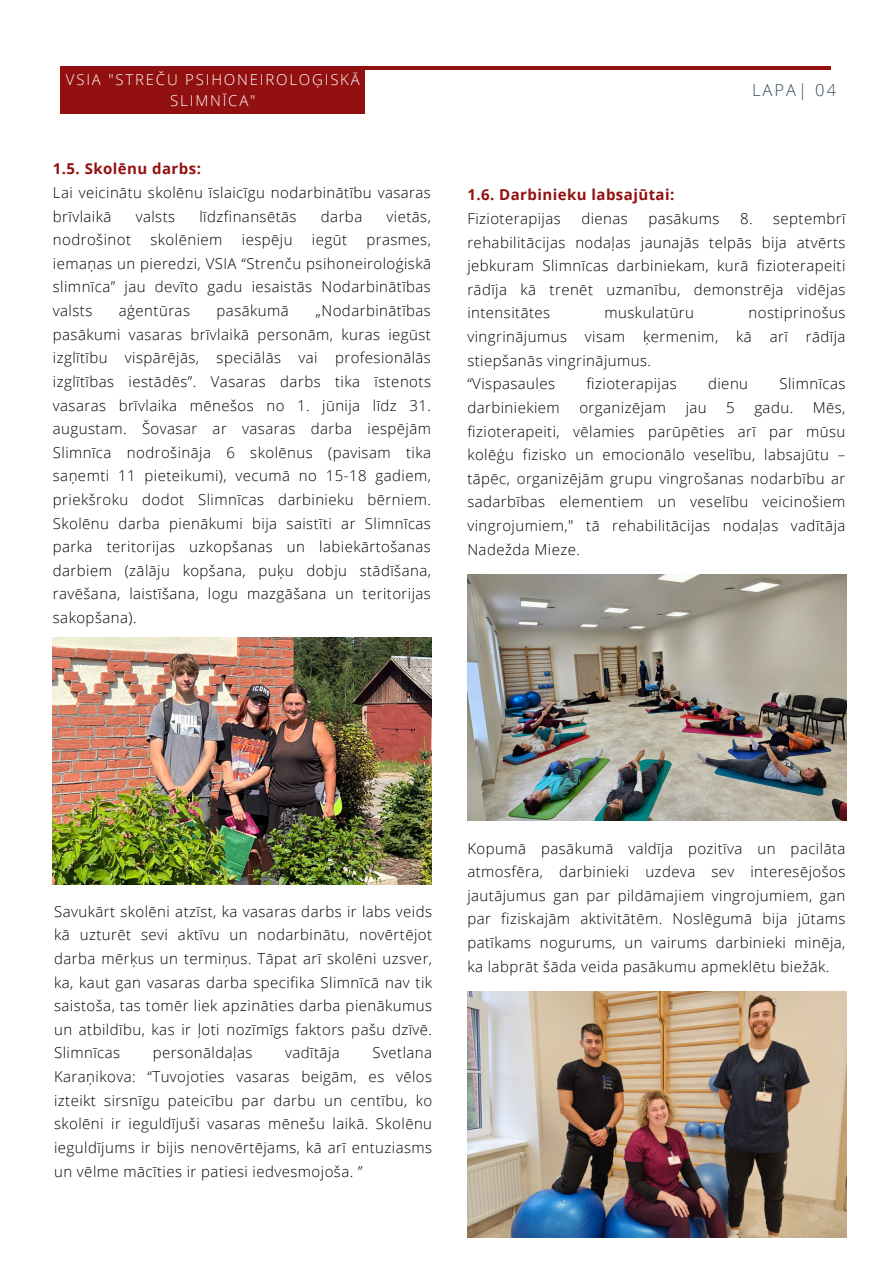
<style>
.page{position:relative;width:893px;height:1264px;background:#fff}
.page>*{position:absolute;margin:0;border:0;box-sizing:border-box;transform-origin:0 0}
.t1{font:300 16.5px "Open Sans";letter-spacing:.12em;color:#364d62}
.t2{font:300 15px/23.5px "Open Sans";letter-spacing:.03em;color:#000;text-align:justify}
.t3{font:700 15px "Open Sans";letter-spacing:.03em;color:#921010}
.t4{font:300 15px/20.4px "Open Sans";letter-spacing:.12em;color:#fff;text-align:center}
</style>
<div class="page">
<hr style="left:60px;top:66px;width:770px;height:4px;background:#921010">
<div style="left:60px;top:66px;width:305px;height:47px;background:#921010"></div>
<img style="left:53px;top:637px;width:379px;height:247px">
<img style="left:467px;top:574px;width:379px;height:246px">
<img style="left:467px;top:991px;width:379px;height:246px">
<p class="t4" style="left:66px;top:69px;width:295px">VSIA "STREČU PSIHONEIROLOĢISKĀ<br>SLIMNĪCA"</p>
<p class="t3" style="left:53px;top:158px;width:149px">1.5. Skolēnu darbs:</p>
<p class="t2" style="left:53px;top:180px;width:379px">Lai veicinātu skolēnu īslaicīgu nodarbinātību vasaras brīvlaikā</p>
<p class="t2" style="left:136px;top:204px;width:41px">valsts</p>
<p class="t2" style="left:199px;top:204px;width:99px">līdzfinansētās</p>
<p class="t2" style="left:321px;top:204px;width:43px">darba</p>
<p class="t2" style="left:386px;top:204px;width:46px">vietās,</p>
<p class="t2" style="left:53px;top:227px;width:80px">nodrošinot</p>
<p class="t2" style="left:150px;top:227px;width:73px">skolēniem</p>
<p class="t2" style="left:242px;top:227px;width:52px">iespēju</p>
<p class="t2" style="left:312px;top:227px;width:37px">iegūt</p>
<p class="t2" style="left:53px;top:227px;width:379px;text-indent:313px">prasmes, iemaņas un pieredzi, VSIA “Strenču psihoneiroloģiskā slimnīca” jau devīto gadu iesaistās Nodarbinātības valsts</p>
<p class="t2" style="left:119px;top:298px;width:73px">aģentūras</p>
<p class="t2" style="left:216px;top:298px;width:74px">pasākumā</p>
<p class="t2" style="left:53px;top:298px;width:379px;text-indent:262px">„Nodarbinātības pasākumi vasaras brīvlaikā personām, kuras iegūst izglītību vispārējās, speciālās vai profesionālās izglītības iestādēs”. Vasaras darbs tika īstenots vasaras brīvlaika mēnešos no 1. jūnija līdz 31. augustam. Šovasar ar vasaras darba iespējām Slimnīca nodrošināja 6 skolēnus (pavisam tika saņemti 11 pieteikumi), vecumā no 15-18 gadiem, priekšroku dodot Slimnīcas darbinieku bērniem.<br>Skolēnu darba pienākumi bija saistīti ar Slimnīcas parka teritorijas uzkopšanas un labiekārtošanas darbiem (zālāju kopšana, puķu dobju stādīšana, ravēšana, laistīšana, logu mazgāšana un teritorijas sakopšana).</p>
<p class="t1" style="left:752px;top:79px;width:85px">LAPA| 04</p>
<p class="t3" style="left:467px;top:184px;width:208px">1.6. Darbinieku labsajūtai:</p>
<p class="t2" style="left:467px;top:206px;width:95px">Fizioterapijas</p>
<p class="t2" style="left:581px;top:206px;width:48px">dienas</p>
<p class="t2" style="left:648px;top:206px;width:73px">pasākums</p>
<p class="t2" style="left:467px;top:206px;width:379px;text-indent:273px">8. septembrī rehabilitācijas nodaļas jaunajās telpās bija atvērts jebkuram Slimnīcas darbiniekam, kurā fizioterapeiti rādīja kā trenēt uzmanību, demonstrēja vidējas intensitātes</p>
<p class="t2" style="left:467px;top:301px;width:379px;text-indent:281px">nostiprinošus vingrinājumus visam ķermenim, kā arī rādīja stiepšanās vingrinājumus.</p>
<p class="t2" style="left:467px;top:372px;width:89px">“Vispasaules</p>
<p class="t2" style="left:586px;top:372px;width:92px">fizioterapijas</p>
<p class="t2" style="left:708px;top:372px;width:41px">dienu</p>
<p class="t2" style="left:779px;top:372px;width:68px">Slimnīcas</p>
<p class="t2" style="left:467px;top:395px;width:94px">darbiniekiem</p>
<p class="t2" style="left:579px;top:395px;width:88px">organizējam</p>
<p class="t2" style="left:685px;top:395px;width:23px">jau</p>
<p class="t2" style="left:726px;top:395px;width:10px">5</p>
<p class="t2" style="left:754px;top:395px;width:40px">gadu.</p>
<p class="t2" style="left:604px;top:301px;width:91px">muskulatūru</p>
<p class="t2" style="left:467px;top:395px;width:379px;text-indent:345px">Mēs, fizioterapeiti, vēlamies parūpēties arī par mūsu kolēģu fizisko un emocionālo veselību, labsajūtu – tāpēc, organizējām grupu vingrošanas nodarbību ar sadarbības elementiem un veselību veicinošiem vingrojumiem," tā rehabilitācijas nodaļas vadītāja Nadežda Mieze.</p>
<p class="t2" style="left:54px;top:899px;width:379px">Savukārt skolēni atzīst, ka vasaras darbs ir labs veids kā uzturēt sevi aktīvu un nodarbinātu, novērtējot darba mērķus un termiņus. Tāpat arī skolēni uzsver, ka, kaut gan vasaras darba specifika Slimnīcā nav tik saistoša, tas tomēr liek apzināties darba pienākumus un atbildību, kas ir ļoti nozīmīgs faktors pašu dzīvē.<br>Slimnīcas</p>
<p class="t2" style="left:54px;top:1040px;width:379px;text-indent:318px">Svetlana Karaņikova: “Tuvojoties vasaras beigām, es vēlos izteikt sirsnīgu pateicību par darbu un centību, ko skolēni ir ieguldījuši vasaras mēnešu laikā. Skolēnu ieguldījums ir bijis nenovērtējams, kā arī entuziasms un vēlme mācīties ir patiesi iedvesmojoša. ”</p>
<p class="t2" style="left:153px;top:1040px;width:101px">personāldaļas</p>
<p class="t2" style="left:285px;top:1040px;width:56px">vadītāja</p>
<p class="t2" style="left:467px;top:835px;width:379px">Kopumā pasākumā valdīja pozitīva un pacilāta atmosfēra, darbinieki uzdeva sev interesējošos jautājumus gan par pildāmajiem vingrojumiem, gan par fiziskajām aktivitātēm. Noslēgumā bija jūtams patīkams nogurums, un vairums darbinieki minēja, ka labprāt šāda veida pasākumu apmeklētu biežāk.</p>
</div>
